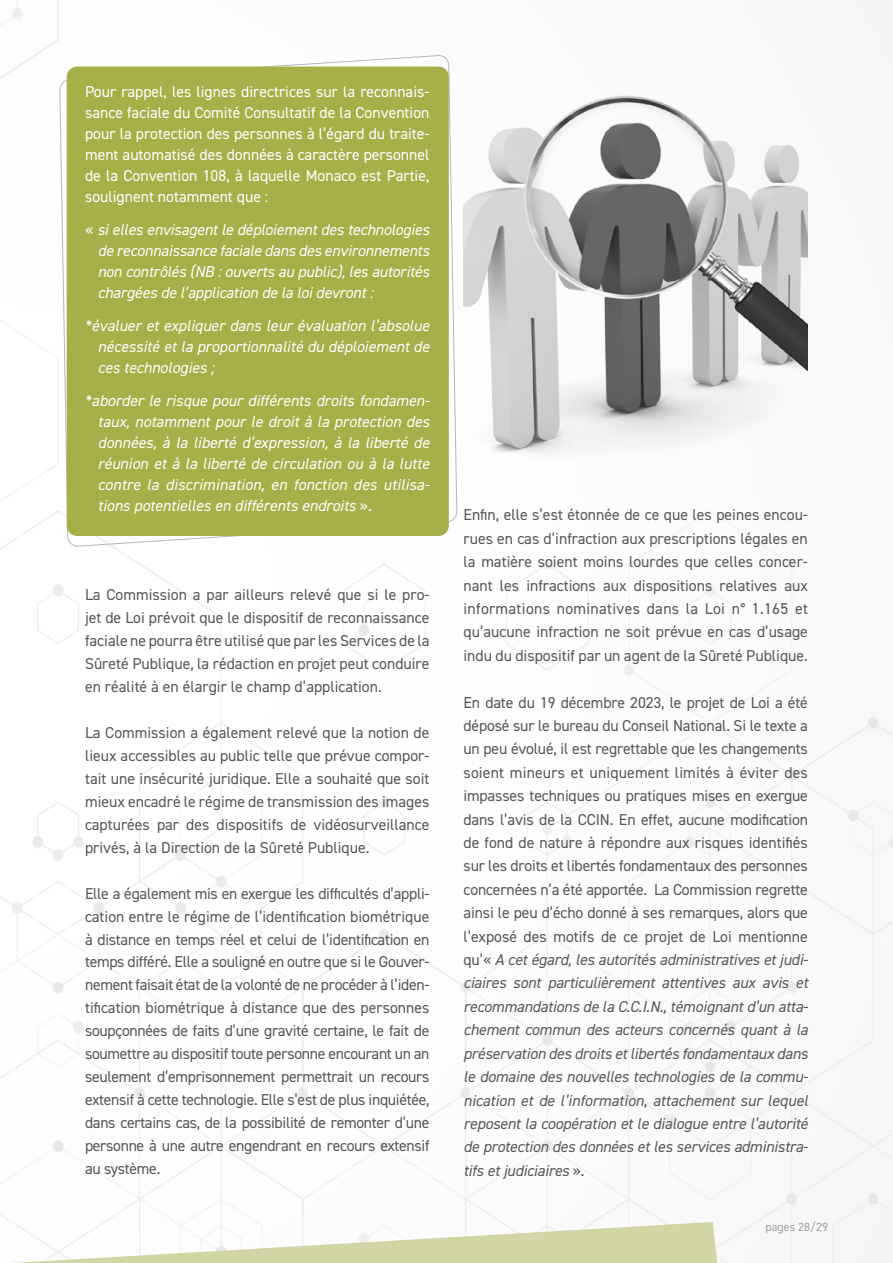
<style>
.page{position:relative;width:893px;height:1263px;background:#fff}
.page>*{position:absolute;margin:0;border:0;box-sizing:border-box;transform-origin:0 0}
.t1{font:15.75px/23.4px "DIN2014";color:#575756;text-align:justify}
.t2{font:italic 15.75px/21px "DIN2014";color:#fff;text-align:justify}
.t3{font:15.75px/21px "DIN2014";color:#fff;text-align:justify}
.t4{font:12px "DIN2014";color:#a1a1a1}
.s1{font-style:normal}
.s2{font-style:italic}
</style>
<div class="page">
<img style="left:0;top:0;width:893px;height:1263px">
<svg style="left:59px;top:55px;width:398px;height:491px"></svg>
<div style="left:67px;top:67px;width:382px;height:469px;background:#a6af48;border-radius:10px"></div>
<svg style="left:12px;top:1222px;width:705px;height:41px"></svg>
<img style="left:463px;top:70px;width:345px;height:402px">
<p class="t3" style="left:85px;top:81px;width:346px">Pour rappel, les lignes directrices sur la reconnais&shy;sance faciale du Comité Consultatif de la Convention pour la protection des personnes à l’égard du traite&shy;ment automatisé des données à caractère personnel de la Convention 108, à laquelle Monaco est Partie, soulignent notamment que :</p>
<p class="t2" style="left:98px;top:219px;width:333px;text-indent:-13px"><span class="s1">«</span> si elles envisagent le déploiement des technologies de reconnaissance faciale dans des environnements non contrôlés (NB : ouverts au public), les autorités chargées de l’application de la loi devront :</p>
<p class="t2" style="left:98px;top:315px;width:333px;text-indent:-13px">*évaluer et expliquer dans leur évaluation l’absolue nécessité et la proportionnalité du déploiement de ces technologies ;</p>
<p class="t2" style="left:98px;top:390px;width:333px;text-indent:-13px">*aborder le risque pour différents droits fondamen&shy;taux, notamment pour le droit à la protection des données, à la liberté d’expression, à la liberté de réunion et à la liberté de circulation ou à la lutte contre la discrimination, en fonction des utilisa&shy;tions potentielles en différents endroits <span class="s1">».</span></p>
<p class="t1" style="left:85px;top:583px;width:346px;line-height:23px">La Commission a par ailleurs relevé que si le pro&shy;jet de Loi prévoit que le dispositif de reconnaissance faciale ne pourra être utilisé que par les Services de la Sûreté Publique, la rédaction en projet peut conduire en réalité à en élargir le champ d’application.</p>
<p class="t1" style="left:85px;top:721px;width:346px;line-height:23px">La Commission a également relevé que la notion de lieux accessibles au public telle que prévue compor&shy;tait une insécurité juridique. Elle a souhaité que soit mieux encadré le régime de transmission des images capturées par des dispositifs de vidéosurveillance privés, à la Direction de la Sûreté Publique.</p>
<p class="t1" style="left:85px;top:881px;width:346px;line-height:23px">Elle a également mis en exergue les difficultés d’appli&shy;cation entre le régime de l’identification biométrique à distance en temps réel et celui de l’identification en temps différé. Elle a souligné en outre que si le Gouver&shy;nement faisait état de la volonté de ne procéder à l’iden&shy;tification biométrique à distance que des personnes soupçonnées de faits d’une gravité certaine, le fait de soumettre au dispositif toute personne encourant un an seulement d’emprisonnement permettrait un recours extensif à cette technologie. Elle s’est de plus inquiétée, dans certains cas, de la possibilité de remonter d’une personne à une autre engendrant en recours extensif au système.</p>
<p class="t1" style="left:463px;top:503px;width:346px">Enfin, elle s’est étonnée de ce que les peines encou&shy;rues en cas d’infraction aux prescriptions légales en la matière soient moins lourdes que celles concer&shy;nant les infractions aux dispositions relatives aux informations nominatives dans la Loi n° 1.165 et qu’aucune infraction ne soit prévue en cas d’usage indu du dispositif par un agent de la Sûreté Publique.</p>
<p class="t1" style="left:463px;top:690px;width:346px">En date du 19 décembre 2023, le projet de Loi a été déposé sur le bureau du Conseil National. Si le texte a un peu évolué, il est regrettable que les changements soient mineurs et uniquement limités à éviter des impasses techniques ou pratiques mises en exergue dans l’avis de la CCIN. En effet, aucune modification de fond de nature à répondre aux risques identifiés sur les droits et libertés fondamentaux des personnes concernées n’a été apportée. La Commission regrette ainsi le peu d’écho donné à ses remarques, alors que l’exposé des motifs de ce projet de Loi mentionne qu’« <span class="s2">A cet égard, les autorités administratives et judi&shy;ciaires sont particulièrement attentives aux avis et recommandations de la C.C.I.N., témoignant d’un atta&shy;chement commun des acteurs concernés quant à la préservation des droits et libertés fondamentaux dans le domaine des nouvelles technologies de la commu&shy;nication et de l’information, attachement sur lequel reposent la coopération et le dialogue entre l’autorité de protection des données et les services administra&shy;tifs et judiciaires</span> ».</p>
<p class="t4" style="left:765px;top:1219px;width:64px">pages 28/29</p>
</div>
